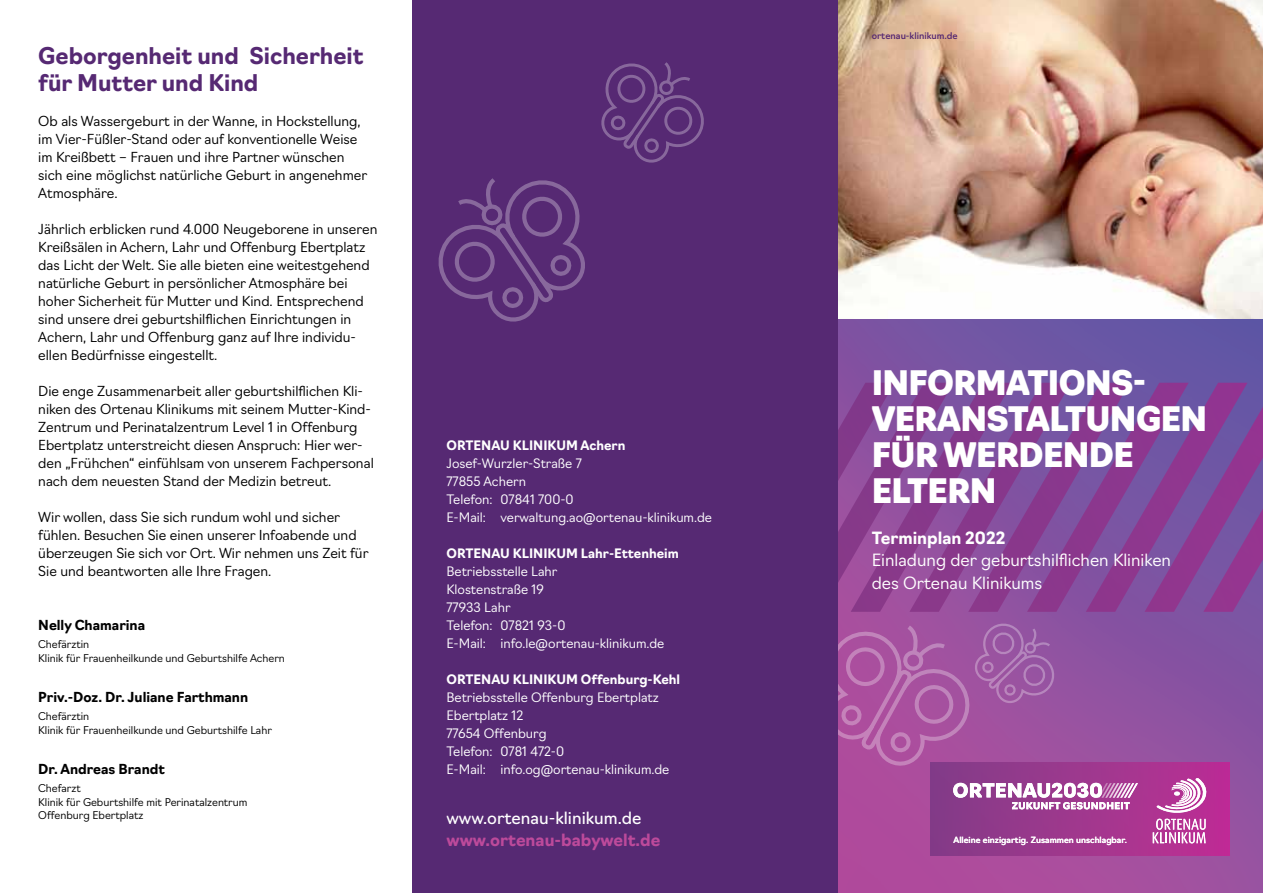
<style>
.page{position:relative;width:1263px;height:893px;background:#fff}
.page>*{position:absolute;margin:0;border:0;box-sizing:border-box;transform-origin:0 0}
.t1{font:900 33px/36px "Navigo";letter-spacing:-.02em;color:#fff}
.t2{font:700 22.5px/27px "Navigo";color:#562973}
.t3{font:300 16.5px/22.5px "Navigo";color:#fff}
.t4{font:16.5px "Navigo";color:#fff}
.t5{font:700 16.5px "Navigo";color:#bd4a9b}
.t6{font:700 16.5px "Navigo";color:#fff}
.t7{font:300 13.5px/18px "Navigo";color:#000}
.t8{font:700 13.5px "Navigo";color:#000}
.t9{font:300 12.75px/18px "Navigo";color:#fff}
.t10{font:700 12.75px "Navigo";color:#fff}
.t11{font:300 10.5px/13.5px "Navigo";color:#000}
.t12{font:500 9px "Navigo";color:#562973}
.t13{font:500 8.4px "Navigo";color:#fff}
</style>
<div class="page">
<img style="left:838px;top:319px;width:425px;height:574px">
<img style="left:838px;top:0;width:425px;height:319px">
<div style="left:930px;top:762px;width:299px;height:94px;background:linear-gradient(to right,#833d87,#bd2f95)"></div>
<svg style="left:953px;top:783px;width:185px;height:26px"></svg>
<svg style="left:1153px;top:777px;width:57px;height:66px"></svg>
<svg style="left:838px;top:383px;width:425px;height:229px;background:#854597"></svg>
<div style="left:412px;top:0;width:426px;height:893px;background:#562973"></div>
<svg style="left:438px;top:178px;width:147px;height:144px"></svg>
<svg style="left:601px;top:62px;width:103px;height:101px"></svg>
<svg style="left:838px;top:619px;width:220px;height:153px;background:#a657a2"></svg>
<h2 class="t2" style="left:38px;top:40px;width:327px">Geborgenheit und Sicherheit für Mutter und Kind</h2>
<p class="t7" style="left:38px;top:111px;width:330px">Ob als Wassergeburt in der Wanne, in Hockstellung, im Vier-Füßler-Stand oder auf konventionelle Weise im Kreißbett – Frauen und ihre Partner wünschen sich eine möglichst natürliche Geburt in angenehmer Atmosphäre.</p>
<p class="t7" style="left:38px;top:219px;width:341px">Jährlich erblicken rund 4.000 Neugeborene in unseren Kreißsälen in Achern, Lahr und Offenburg Ebertplatz das Licht der Welt. Sie alle bieten eine weitestgehend natürliche Geburt in persönlicher Atmosphäre bei hoher Sicherheit für Mutter und Kind. Entsprechend sind unsere drei geburtshilflichen Einrichtungen in Achern, Lahr und Offenburg ganz auf Ihre individu&shy;ellen Bedürfnisse eingestellt.</p>
<p class="t7" style="left:38px;top:381px;width:337px">Die enge Zusammenarbeit aller geburtshilflichen Kli&shy;niken des Ortenau Klinikums mit seinem Mutter-Kind-Zentrum und Perinatalzentrum Level 1 in Offenburg Ebertplatz unterstreicht diesen Anspruch: Hier wer&shy;den „Frühchen“ einfühlsam von unserem Fachpersonal nach dem neuesten Stand der Medizin betreut.</p>
<p class="t7" style="left:38px;top:507px;width:332px">Wir wollen, dass Sie sich rundum wohl und sicher fühlen. Besuchen Sie einen unserer Infoabende und überzeugen Sie sich vor Ort. Wir nehmen uns Zeit für Sie und beantworten alle Ihre Fragen.</p>
<p class="t8" style="left:38px;top:614px;width:108px">Nelly Chamarina</p>
<p class="t11" style="left:38px;top:637px;width:248px">Chefärztin<br>Klinik für Frauenheilkunde und Geburtshilfe Achern</p>
<p class="t8" style="left:38px;top:686px;width:211px">Priv.-Doz. Dr. Juliane Farthmann</p>
<p class="t11" style="left:38px;top:709px;width:235px">Chefärztin<br>Klinik für Frauenheilkunde und Geburtshilfe Lahr</p>
<p class="t8" style="left:38px;top:758px;width:128px">Dr. Andreas Brandt</p>
<p class="t11" style="left:38px;top:781px;width:211px">Chefarzt<br>Klinik für Geburtshilfe mit Perinatalzentrum<br>Offenburg Ebertplatz</p>
<p class="t10" style="left:446px;top:435px;width:180px">ORTENAU KLINIKUM Achern</p>
<p class="t9" style="left:446px;top:453px;width:267px">Josef-Wurzler-Straße 7<br>77855 Achern<br>Telefon: 07841 700-0<br>E-Mail: verwaltung.ao@ortenau-klinikum.de</p>
<p class="t10" style="left:446px;top:543px;width:234px">ORTENAU KLINIKUM Lahr-Ettenheim</p>
<p class="t9" style="left:446px;top:561px;width:219px">Betriebsstelle Lahr<br>Klostenstraße 19<br>77933 Lahr<br>Telefon: 07821 93-0<br>E-Mail: info.le@ortenau-klinikum.de</p>
<p class="t10" style="left:446px;top:669px;width:235px">ORTENAU KLINIKUM Offenburg-Kehl</p>
<p class="t9" style="left:446px;top:687px;width:224px">Betriebsstelle Offenburg Ebertplatz<br>Ebertplatz 12<br>77654 Offenburg<br>Telefon: 0781 472-0<br>E-Mail: info.og@ortenau-klinikum.de</p>
<p class="t4" style="left:446px;top:805px;width:197px">www.ortenau-klinikum.de</p>
<p class="t5" style="left:446px;top:827px;width:215px">www.ortenau-babywelt.de</p>
<p class="t12" style="left:872px;top:28px;width:87px">ortenau-klinikum.de</p>
<h1 class="t1" style="left:872px;top:362px;width:337px">INFORMATIONS-<br>VERANSTALTUNGEN<br>FÜR WERDENDE<br>ELTERN</h1>
<p class="t6" style="left:872px;top:525px;width:135px">Terminplan 2022</p>
<p class="t3" style="left:872px;top:548px;width:301px">Einladung der geburtshilflichen Kliniken des Ortenau Klinikums</p>
<p class="t13" style="left:954px;top:833px;width:175px">Alleine einzigartig. Zusammen unschlagbar.</p>
</div>
